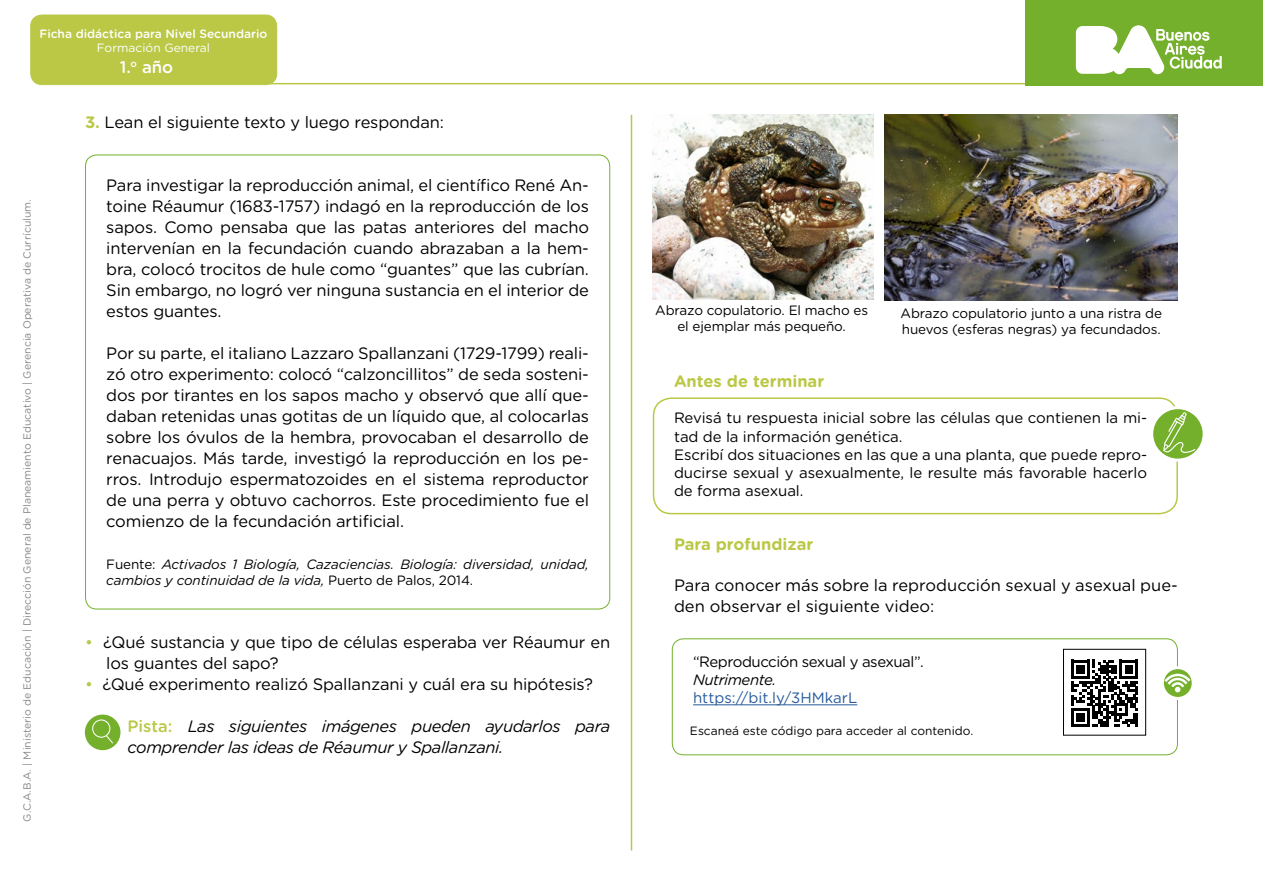
<style>
.page{position:relative;width:1263px;height:893px;background:#fff}
.page>*{position:absolute;margin:0;border:0;box-sizing:border-box;transform-origin:0 0}
.t1{font:500 16.8px "Gotham Rounded";color:#fff}
.t2{font:16.5px/21px "Gotham Rounded";letter-spacing:-.01em;color:#000;text-align:justify}
.t3{font:italic 16.5px/21px "Gotham Rounded";letter-spacing:-.025em;color:#000}
.t4{font:700 16.5px "Gotham Rounded";color:#bac846}
.t5{font:15px/18px "Gotham Rounded";letter-spacing:-.005em;color:#000}
.t6{font:15px "Gotham Rounded";letter-spacing:-.03em;color:#000}
.t7{font:15px "Gotham Rounded";color:#275b9b}
.t8{font:italic 15px "Gotham Rounded";letter-spacing:-.03em;color:#000}
.t9{font:13.5px/16.2px "Gotham Rounded";letter-spacing:-.01em;color:#000;text-align:center}
.t10{font:italic 13.5px/16.2px "Gotham Rounded";letter-spacing:-.01em;color:#000}
.t11{font:12px "Gotham Rounded";color:#000}
.t12{font:500 12px "Gotham Rounded";color:#fff}
.t13{font:12px "Gotham Rounded";color:#fff}
.t14{font:10.5px "Gotham Rounded";color:#878787}
.s1{font-weight:700;color:#bac846}
.s2{font-style:normal}
.s3{color:#bac846}
.s4{font-weight:500;font-style:normal;color:#bac846}
</style>
<div class="page">
<div style="left:31px;top:15px;width:246px;height:70px;background:#bac846;border-radius:11px"></div>
<div style="left:30px;top:15px;width:247px;height:70px;border:1px solid #bac846;border-radius:11px"></div>
<hr style="left:84px;top:83px;width:1179px;height:1px;background:#bac846">
<div style="left:1025px;top:0;width:238px;height:85px;background:#74b02b"></div>
<svg style="left:1076px;top:25px;width:146px;height:49px"></svg>
<hr style="left:631px;top:115px;width:1px;height:735px;background:#bac846">
<svg style="left:83px;top:713px;width:39px;height:39px"></svg>
<div style="left:82px;top:711px;width:41px;height:42px;border:3px solid #fff;border-radius:50%"></div>
<svg style="left:92px;top:719px;width:21px;height:24px"></svg>
<img style="left:653px;top:115px;width:220px;height:185px">
<img style="left:884px;top:115px;width:294px;height:186px">
<div style="left:653px;top:397px;width:525px;height:117px;border:2px solid #bac846;border-radius:18px"></div>
<div style="left:672px;top:638px;width:506px;height:117px;border:1px solid #74b02b;border-radius:11px"></div>
<svg style="left:1071px;top:660px;width:67px;height:67px"></svg>
<div style="left:1063px;top:649px;width:83px;height:86px;border:1px solid #000"></div>
<hr style="left:693px;top:704px;width:164px;height:1px;background:#275b9b">
<svg style="left:1162px;top:668px;width:31px;height:30px"></svg>
<div style="left:1161px;top:666px;width:34px;height:34px;border:3px solid #fff;border-radius:50%"></div>
<svg style="left:1164px;top:674px;width:26px;height:18px"></svg>
<svg style="left:1152px;top:408px;width:52px;height:52px"></svg>
<div style="left:1150px;top:406px;width:56px;height:56px;border:3px solid #fff;border-radius:50%"></div>
<svg style="left:1163px;top:412px;width:32px;height:41px"></svg>
<p class="t12" style="left:39px;top:25px;width:229px">Ficha didáctica para Nivel Secundario</p>
<p class="t13" style="left:97px;top:40px;width:115px">Formación General</p>
<p class="t1" style="left:120px;top:55px;width:55px">1.<sup>o</sup> año</p>
<p class="t14" style="left:20px;top:821px;width:624px;rotate:-90deg">G.C.A.B.A. | Ministerio de Educación | Dirección General de Planeamiento Educativo | Gerencia Operativa de Currículum.</p>
<p class="t2" style="left:85px;top:111px;width:360px"><span class="s1">3.</span> Lean el siguiente texto y luego respondan:</p>
<p class="t2" style="left:106px;top:174px;width:484px">Para investigar la reproducción animal, el científico René An&shy;toine Réaumur (1683-1757) indagó en la reproducción de los sapos. Como pensaba que las patas anteriores del macho intervenían en la fecundación cuando abrazaban a la hem&shy;bra, colocó trocitos de hule como “guantes” que las cubrían.<br>Sin embargo, no logró ver ninguna sustancia en el interior de estos guantes.</p>
<p class="t2" style="left:106px;top:342px;width:484px">Por su parte, el italiano Lazzaro Spallanzani (1729-1799) reali&shy;zó otro experimento: colocó “calzoncillitos” de seda sosteni&shy;dos por tirantes en los sapos macho y observó que allí que&shy;daban retenidas unas gotitas de un líquido que, al colocarlas sobre los óvulos de la hembra, provocaban el desarrollo de renacuajos. Más tarde, investigó la reproducción en los pe&shy;rros. Introdujo espermatozoides en el sistema reproductor de una perra y obtuvo cachorros. Este procedimiento fue el comienzo de la fecundación artificial.</p>
<p class="t10" style="left:106px;top:556px;width:484px"><span class="s2">Fuente:</span> Activados 1 Biología, Cazaciencias. Biología: diversidad, unidad, cambios y continuidad de la vida, <span class="s2">Puerto de Palos, 2014.</span></p>
<p class="t2" style="left:106px;top:631px;width:505px;text-indent:-21px"><span class="s3">•</span> ¿Qué sustancia y que tipo de células esperaba ver Réaumur en los guantes del sapo?</p>
<p class="t2" style="left:85px;top:673px;width:509px"><span class="s3">•</span> ¿Qué experimento realizó Spallanzani y cuál era su hipótesis?</p>
<p class="t3" style="left:128px;top:715px;width:484px"><span class="s4">Pista:</span> Las siguientes imágenes pueden ayudarlos para comprender las ideas de Réaumur y Spallanzani.</p>
<p class="t9" style="left:655px;top:302px;width:214px">Abrazo copulatorio. El macho es el ejemplar más pequeño.</p>
<p class="t9" style="left:900px;top:304px;width:263px;text-align:left">Abrazo copulatorio junto a una ristra de huevos (esferas negras) ya fecundados.</p>
<p class="t4" style="left:674px;top:370px;width:152px">Antes de terminar</p>
<p class="t5" style="left:674px;top:408px;width:475px">Revisá tu respuesta inicial sobre las células que contienen la mi&shy;tad de la información genética.<br>Escribí dos situaciones en las que a una planta, que puede repro&shy;ducirse sexual y asexualmente, le resulte más favorable hacerlo de forma asexual.</p>
<p class="t4" style="left:674px;top:532px;width:141px">Para profundizar</p>
<p class="t2" style="left:674px;top:574px;width:505px">Para conocer más sobre la reproducción sexual y asexual pue&shy;den observar el siguiente video:</p>
<p class="t6" style="left:693px;top:652px;width:232px">“Reproducción sexual y asexual”.</p>
<p class="t8" style="left:693px;top:670px;width:85px">Nutrimente.</p>
<p class="t7" style="left:693px;top:688px;width:166px">https://bit.ly/3HMkarL</p>
<p class="t11" style="left:690px;top:723px;width:285px">Escaneá este código para acceder al contenido.</p>
</div>
